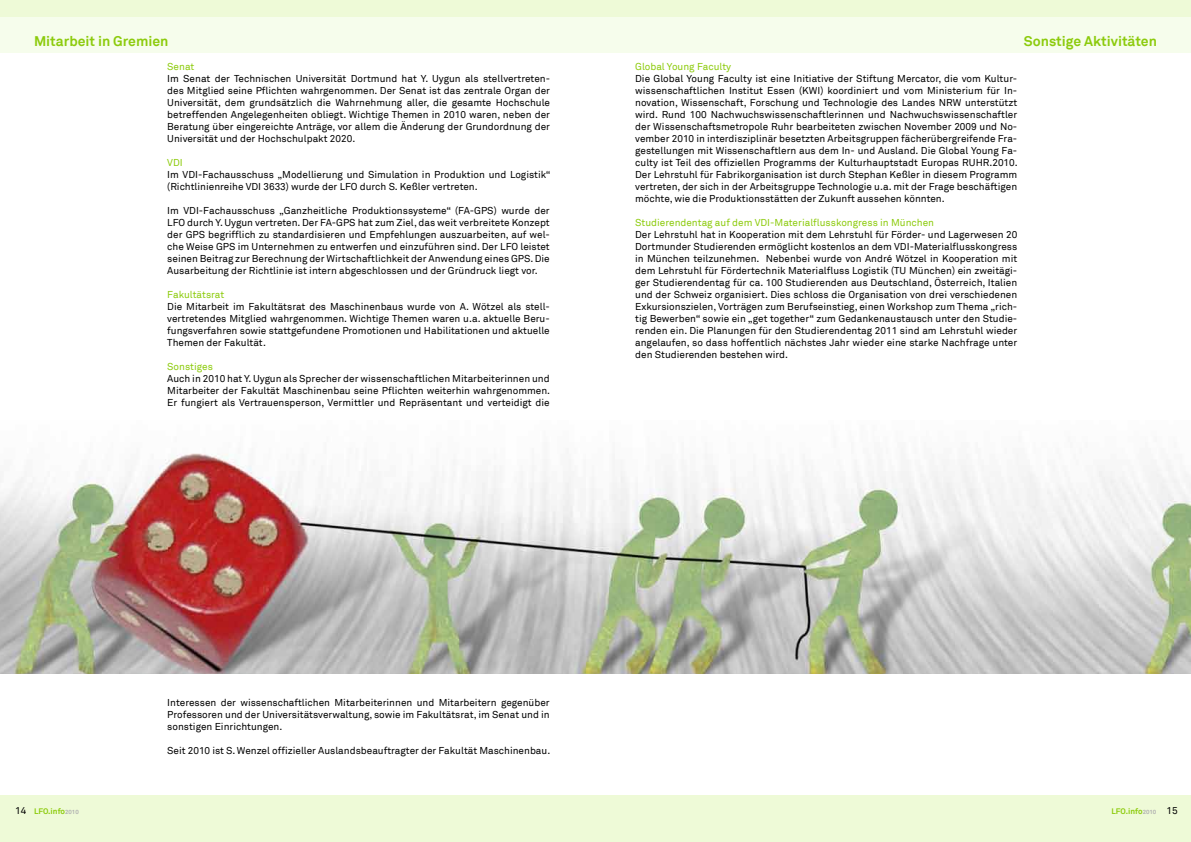
<style>
.page{position:relative;width:1191px;height:842px;background:#fff}
.page>*{position:absolute;margin:0;border:0;box-sizing:border-box;transform-origin:0 0}
.t1{font:700 14px "Akkurat";color:#8ccb0c}
.t2{font:10px/12px "Akkurat";color:#000;text-align:justify}
.t3{font:10px "Akkurat";color:#8ccb0c}
.t4{font:700 8px "Akkurat";color:#8ccb0c}
.s1{font-weight:400;font-size:10px;color:#000}
.s2{font-size:6px;color:#afafb0}
</style>
<div class="page">
<div style="left:0;top:795px;width:1191px;height:47px;background:#eefad7"></div>
<div style="left:0;top:0;width:1191px;height:17px;background:#eefad7"></div>
<div style="left:0;top:17px;width:1191px;height:35px;background:#f6fdec"></div>
<img style="left:0;top:453px;width:1191px;height:220px">
<h1 class="t1" style="left:34px;top:32px;width:136px">Mitarbeit in Gremien</h1>
<h1 class="t1" style="left:1024px;top:32px;width:134px">Sonstige Aktivitäten</h1>
<p class="t3" style="left:167px;top:61px;width:29px">Senat</p>
<p class="t2" style="left:167px;top:73px;width:384px">Im Senat der Technischen Universität Dortmund hat Y. Uygun als stellvertreten&shy;des Mitglied seine Pflichten wahrgenommen. Der Senat ist das zentrale Organ der Universität, dem grundsätzlich die Wahrnehmung aller, die gesamte Hochschule betreffenden Angelegenheiten obliegt. Wichtige Themen in 2010 waren, neben der Beratung über eingereichte Anträge, vor allem die Änderung der Grundordnung der Universität und der Hochschulpakt 2020.</p>
<p class="t3" style="left:167px;top:157px;width:17px">VDI</p>
<p class="t2" style="left:167px;top:169px;width:385px">Im VDI-Fachausschuss „Modellierung und Simulation in Produktion und Logistik“ (Richtlinienreihe VDI 3633) wurde der LFO durch S. Keßler vertreten.</p>
<p class="t2" style="left:167px;top:205px;width:384px">Im VDI-Fachausschuss „Ganzheitliche Produktionssysteme“ (FA-GPS) wurde der LFO durch Y. Uygun vertreten. Der FA-GPS hat zum Ziel, das weit verbreitete Konzept der GPS begrifflich zu standardisieren und Empfehlungen auszuarbeiten, auf wel&shy;che Weise GPS im Unternehmen zu entwerfen und einzuführen sind. Der LFO leistet seinen Beitrag zur Berechnung der Wirtschaftlichkeit der Anwendung eines GPS. Die Ausarbeitung der Richtlinie ist intern abgeschlossen und der Gründruck liegt vor.</p>
<p class="t3" style="left:167px;top:289px;width:59px">Fakultätsrat</p>
<p class="t2" style="left:167px;top:301px;width:384px">Die Mitarbeit im Fakultätsrat des Maschinenbaus wurde von A. Wötzel als stell&shy;vertretendes Mitglied wahrgenommen. Wichtige Themen waren u.a. aktuelle Beru&shy;fungsverfahren sowie stattgefundene Promotionen und Habilitationen und aktuelle Themen der Fakultät.</p>
<p class="t3" style="left:167px;top:361px;width:47px">Sonstiges</p>
<p class="t2" style="left:167px;top:373px;width:384px">Auch in 2010 hat Y. Uygun als Sprecher der wissenschaftlichen Mitarbeiterinnen und Mitarbeiter der Fakultät Maschinenbau seine Pflichten weiterhin wahrgenommen.<br>Er fungiert als Vertrauensperson, Vermittler und Repräsentant und verteidigt die</p>
<p class="t3" style="left:635px;top:61px;width:98px">Global Young Faculty</p>
<p class="t2" style="left:635px;top:73px;width:384px">Die Global Young Faculty ist eine Initiative der Stiftung Mercator, die vom Kultur&shy;wissenschaftlichen Institut Essen (KWI) koordiniert und vom Ministerium für In&shy;novation, Wissenschaft, Forschung und Technologie des Landes NRW unterstützt wird. Rund 100 Nachwuchswissenschaftlerinnen und Nachwuchswissenschaftler der Wissenschaftsmetropole Ruhr bearbeiteten zwischen November 2009 und No&shy;vember 2010 in interdisziplinär besetzten Arbeitsgruppen fächerübergreifende Fra&shy;gestellungen mit Wissenschaftlern aus dem In- und Ausland. Die Global Young Fa&shy;culty ist Teil des offiziellen Programms der Kulturhauptstadt Europas RUHR.2010.<br>Der Lehrstuhl für Fabrikorganisation ist durch Stephan Keßler in diesem Programm vertreten, der sich in der Arbeitsgruppe Technologie u.a. mit der Frage beschäftigen möchte, wie die Produktionsstätten der Zukunft aussehen könnten.</p>
<p class="t3" style="left:635px;top:217px;width:300px">Studierendentag auf dem VDI-Materialflusskongress in München</p>
<p class="t2" style="left:635px;top:229px;width:384px">Der Lehrstuhl hat in Kooperation mit dem Lehrstuhl für Förder- und Lagerwesen 20<br>Dortmunder Studierenden ermöglicht kostenlos an dem VDI-Materialflusskongress in München teilzunehmen. Nebenbei wurde von André Wötzel in Kooperation mit dem Lehrstuhl für Fördertechnik Materialfluss Logistik (TU München) ein zweitägi&shy;ger Studierendentag für ca. 100 Studierenden aus Deutschland, Österreich, Italien und der Schweiz organisiert. Dies schloss die Organisation von drei verschiedenen Exkursionszielen, Vorträgen zum Berufseinstieg, einen Workshop zum Thema „rich&shy;tig Bewerben“ sowie ein „get together“ zum Gedankenaustausch unter den Studie&shy;renden ein. Die Planungen für den Studierendentag 2011 sind am Lehrstuhl wieder angelaufen, so dass hoffentlich nächstes Jahr wieder eine starke Nachfrage unter den Studierenden bestehen wird.</p>
<p class="t2" style="left:167px;top:697px;width:384px">Interessen der wissenschaftlichen Mitarbeiterinnen und Mitarbeitern gegenüber Professoren und der Universitätsverwaltung, sowie im Fakultätsrat, im Senat und in sonstigen Einrichtungen.</p>
<p class="t2" style="left:167px;top:745px;width:384px">Seit 2010 ist S. Wenzel offizieller Auslandsbeauftragter der Fakultät Maschinenbau.</p>
<p class="t4" style="left:15px;top:806px;width:65px"><span class="s1">14</span> LFO.info<span class="s2">2010</span></p>
<p class="t4" style="left:1111px;top:806px;width:68px">LFO.info<span class="s2">2010</span> <span class="s1">15</span></p>
</div>
